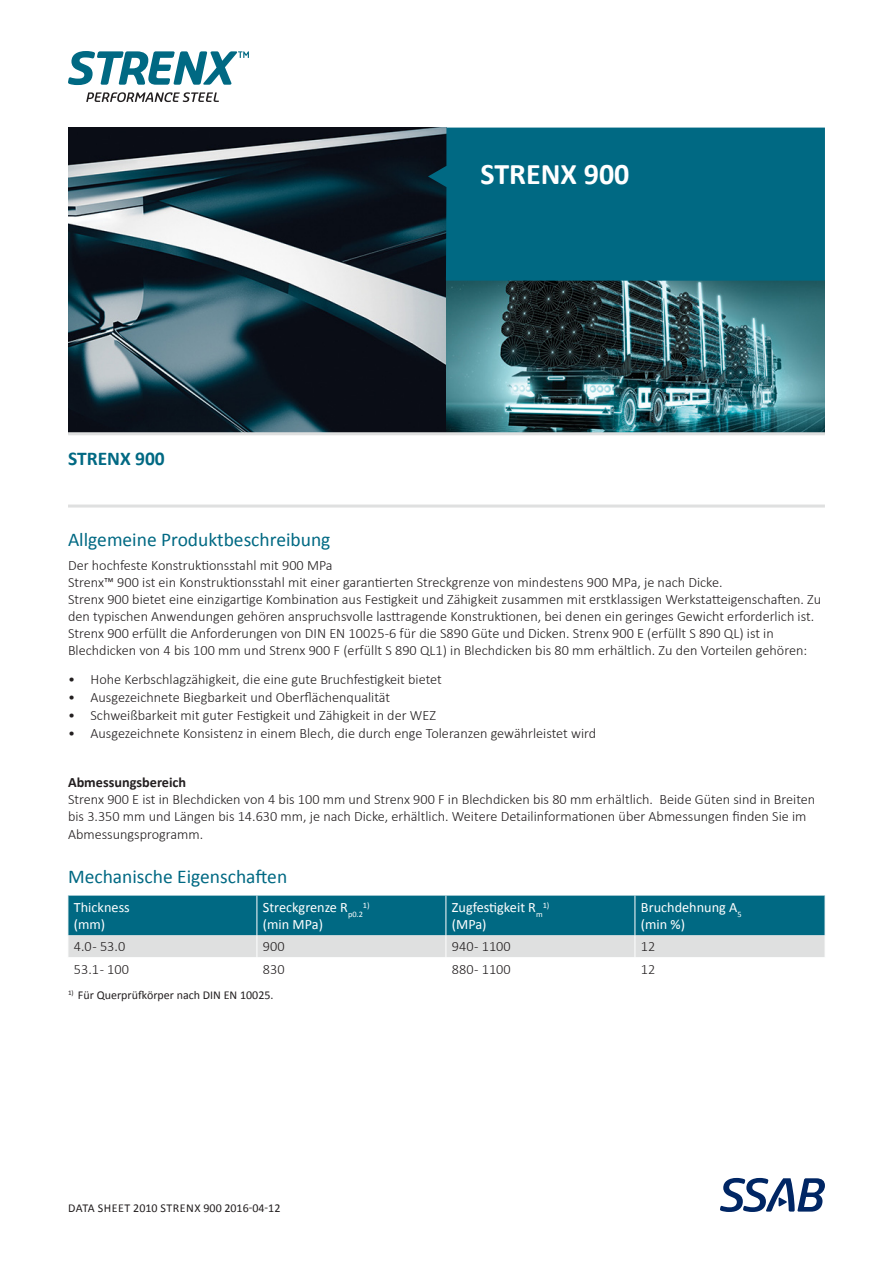
<style>
.page{position:relative;width:893px;height:1263px;background:#fff}
.page>*{position:absolute;margin:0;border:0;box-sizing:border-box;transform-origin:0 0}
.SSAB_product_name_fr{font:700 30px "Calibri";color:#fff}
.SSAB_subhead_ALL_CAP{font:19.5px "Calibri";color:#006983}
.SSAB_product_headlin{font:700 19.5px "Calibri";color:#006983}
.SSAB_text_HermesFB_T{font:300 14.25px/17.1px "Calibri";color:#231f20}
.SSAB_table_header_ne{font:14.25px "Calibri";color:#fff}
.SSAB_Table_cell{font:300 14.25px "Calibri";color:#231f20}
.SSAB_subhead_black_H{font:700 14.25px "Calibri";color:#231f20}
.SSAB_captions_Hermes{font:12px "Calibri";color:#231f20}
.SSAB_footer_ALL_CAPS{font:12px "Calibri";color:#231f20}
.SSAB_table_header_ne-2{font:8.25px "Calibri";color:#fff}
</style>
<div class="page">
<svg style="left:720px;top:1178px;width:105px;height:34px"></svg>
<svg style="left:86px;top:92px;width:133px;height:10px"></svg>
<svg style="left:68px;top:51px;width:181px;height:34px"></svg>
<img style="left:68px;top:128px;width:378px;height:304px">
<img style="left:446px;top:281px;width:379px;height:151px">
<div style="left:428px;top:128px;width:397px;height:153px;background:#006983"></div>
<svg style="left:68px;top:895px;width:757px;height:62px;background:#5295a5"></svg>
<hr style="left:68px;top:432px;width:757px;height:3px;background:#dfe0e0">
<hr style="left:68px;top:504px;width:757px;height:3px;background:#dfe0e0">
<p class="SSAB_product_headlin" style="left:68px;top:445px;width:98px">STRENX 900</p>
<p class="SSAB_product_name_fr" style="left:480px;top:153px;width:150px">STRENX 900</p>
<p class="SSAB_subhead_ALL_CAP" style="left:68px;top:526px;width:264px">Allgemeine Produktbeschreibung</p>
<p class="SSAB_text_HermesFB_T" style="left:68px;top:556px;width:266px">Der hochfeste Konstruktionsstahl mit 900 MPa</p>
<p class="SSAB_text_HermesFB_T" style="left:68px;top:573px;width:656px">Strenx™ 900 ist ein Konstruktionsstahl mit einer garantierten Streckgrenze von mindestens 900 MPa, je nach Dicke.</p>
<p class="SSAB_text_HermesFB_T" style="left:68px;top:590px;width:755px">Strenx 900 bietet eine einzigartige Kombination aus Festigkeit und Zähigkeit zusammen mit erstklassigen Werkstatteigenschaften. Zu den typischen Anwendungen gehören anspruchsvolle lasttragende Konstruktionen, bei denen ein geringes Gewicht erforderlich ist.</p>
<p class="SSAB_text_HermesFB_T" style="left:68px;top:625px;width:741px">Strenx 900 erfüllt die Anforderungen von DIN EN 10025-6 für die S890 Güte und Dicken. Strenx 900 E (erfüllt S 890 QL) ist in<br>Blechdicken von 4 bis 100 mm und Strenx 900 F (erfüllt S 890 QL1) in Blechdicken bis 80 mm erhältlich. Zu den Vorteilen gehören:</p>
<p class="SSAB_text_HermesFB_T" style="left:68px;top:671px;width:375px">• Hohe Kerbschlagzähigkeit, die eine gute Bruchfestigkeit bietet</p>
<p class="SSAB_text_HermesFB_T" style="left:68px;top:689px;width:324px">• Ausgezeichnete Biegbarkeit und Oberflächenqualität</p>
<p class="SSAB_text_HermesFB_T" style="left:68px;top:707px;width:369px">• Schweißbarkeit mit guter Festigkeit und Zähigkeit in der WEZ</p>
<p class="SSAB_text_HermesFB_T" style="left:68px;top:725px;width:530px">• Ausgezeichnete Konsistenz in einem Blech, die durch enge Toleranzen gewährleistet wird</p>
<p class="SSAB_subhead_black_H" style="left:68px;top:772px;width:120px">Abmessungsbereich</p>
<p class="SSAB_text_HermesFB_T" style="left:68px;top:791px;width:749px">Strenx 900 E ist in Blechdicken von 4 bis 100 mm und Strenx 900 F in Blechdicken bis 80 mm erhältlich. Beide Güten sind in Breiten bis 3.350 mm und Längen bis 14.630 mm, je nach Dicke, erhältlich. Weitere Detailinformationen über Abmessungen finden Sie im<br>Abmessungsprogramm.</p>
<p class="SSAB_subhead_ALL_CAP" style="left:68px;top:863px;width:221px">Mechanische Eigenschaften</p>
<p class="SSAB_table_header_ne" style="left:74px;top:898px;width:57px">Thickness</p>
<p class="SSAB_table_header_ne" style="left:74px;top:915px;width:33px">(mm)</p>
<p class="SSAB_table_header_ne" style="left:263px;top:898px;width:101px">Streckgrenze R<sub>p0.2</sub></p>
<p class="SSAB_table_header_ne-2" style="left:363px;top:899px;width:8px">1)</p>
<p class="SSAB_table_header_ne" style="left:263px;top:915px;width:62px">(min MPa)</p>
<p class="SSAB_table_header_ne" style="left:452px;top:898px;width:92px">Zugfestigkeit R <sub>m</sub></p>
<p class="SSAB_table_header_ne-2" style="left:543px;top:899px;width:8px">1)</p>
<p class="SSAB_table_header_ne" style="left:452px;top:915px;width:36px">(MPa)</p>
<p class="SSAB_table_header_ne" style="left:641px;top:898px;width:102px">Bruchdehnung A<sub>5</sub></p>
<p class="SSAB_table_header_ne" style="left:641px;top:915px;width:46px">(min %)</p>
<p class="SSAB_Table_cell" style="left:74px;top:938px;width:53px">4.0 - 53.0</p>
<p class="SSAB_Table_cell" style="left:263px;top:938px;width:23px">900</p>
<p class="SSAB_Table_cell" style="left:452px;top:938px;width:60px">940 - 1100</p>
<p class="SSAB_Table_cell" style="left:641px;top:938px;width:16px">12</p>
<p class="SSAB_Table_cell" style="left:74px;top:960px;width:57px">53.1 - 100</p>
<p class="SSAB_Table_cell" style="left:263px;top:960px;width:23px">830</p>
<p class="SSAB_Table_cell" style="left:452px;top:960px;width:60px">880 - 1100</p>
<p class="SSAB_Table_cell" style="left:641px;top:960px;width:16px">12</p>
<p class="SSAB_captions_Hermes" style="left:68px;top:986px;width:207px"><sup>1)</sup> Für Querprüfkörper nach DIN EN 10025.</p>
<p class="SSAB_footer_ALL_CAPS" style="left:68px;top:1199px;width:214px">Data sheet 2010 Strenx 900 2016-04-12</p>
</div>
